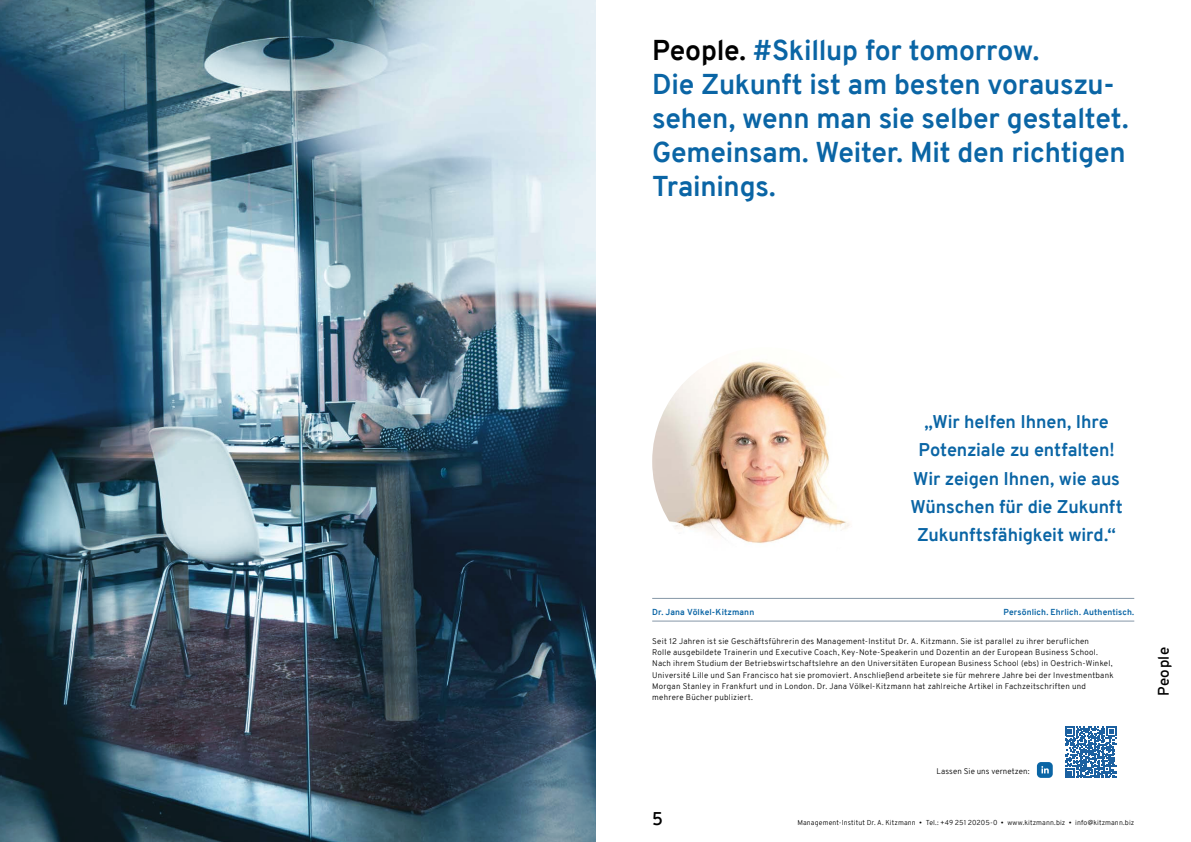
<style>
.page{position:relative;width:1191px;height:842px;background:#fff}
.page>*{position:absolute;margin:0;border:0;box-sizing:border-box;transform-origin:0 0}
.t1{font:700 28px/34px "Overpass";letter-spacing:-.01em;color:#0a65a5}
.t2{font:700 18px/28.3px "Overpass";letter-spacing:-.005em;color:#0a65a5;text-align:center}
.t3{font:600 18px "Overpass";color:#000}
.t4{font:600 15px "Overpass";letter-spacing:.04em;color:#000}
.t5{font:700 8.5px "Overpass";letter-spacing:.015em;color:#0a65a5}
.t6{font:300 8px/11.3px "Overpass";letter-spacing:.03em;color:#000}
.t7{font:300 8px "Overpass";letter-spacing:.01em;color:#000}
.t8{font:300 7px "Overpass";letter-spacing:.015em;color:#000}
.s1{color:#000}
</style>
<div class="page">
<hr style="left:652px;top:621px;width:482px;height:1px;background:#8597a7">
<hr style="left:652px;top:598px;width:482px;height:1px;background:#8597a7">
<img style="left:652px;top:347px;width:228px;height:228px;border-radius:114px">
<svg style="left:1065px;top:727px;width:51px;height:51px"></svg>
<img style="left:0;top:0;width:595px;height:842px">
<div style="left:1037px;top:762px;width:15px;height:16px;background:#0a65a5;border-radius:4px"></div>
<svg style="left:1041px;top:766px;width:7px;height:7px"></svg>
<h1 class="t1" style="left:652px;top:33px;width:478px"><span class="s1">People.</span> #Skillup for tomorrow.<br>Die Zukunft ist am besten vorauszu&shy;sehen, wenn man sie selber gestaltet.<br>Gemeinsam. Weiter. Mit den richtigen<br>Trainings.</h1>
<h2 class="t2" style="left:910px;top:408px;width:214px">„Wir helfen Ihnen, Ihre<br>Potenziale zu entfalten!<br>Wir zeigen Ihnen, wie aus<br>Wünschen für die Zukunft<br>Zukunftsfähigkeit wird.“</h2>
<p class="t5" style="left:652px;top:606px;width:103px">Dr. Jana Völkel-Kitzmann</p>
<p class="t5" style="left:1003px;top:606px;width:132px">Persönlich. Ehrlich. Authentisch.</p>
<p class="t6" style="left:652px;top:635px;width:463px">Seit 12 Jahren ist sie Geschäftsführerin des Management-Institut Dr. A. Kitzmann. Sie ist parallel zu ihrer beruflichen<br>Rolle ausgebildete Trainerin und Executive Coach, Key-Note-Speakerin und Dozentin an der European Business School.<br>Nach ihrem Studium der Betriebswirtschaftslehre an den Universitäten European Business School (ebs) in Oestrich-Winkel, Université Lille und San Francisco hat sie promoviert. Anschließend arbeitete sie für mehrere Jahre bei der Investmentbank Morgan Stanley in Frankfurt und in London. Dr. Jana Völkel-Kitzmann hat zahlreiche Artikel in Fachzeitschriften und mehrere Bücher publiziert.</p>
<h3 class="t4" style="left:1153px;top:696px;width:51px;rotate:-90deg">People</h3>
<p class="t7" style="left:936px;top:765px;width:94px">Lassen Sie uns vernetzen:</p>
<h2 class="t3" style="left:652px;top:806px;width:12px">5</h2>
<p class="t8" style="left:797px;top:817px;width:338px">Management-Institut Dr. A. Kitzmann • Tel.: +49 251 20205-0 • www.kitzmann.biz • info@kitzmann.biz</p>
</div>
